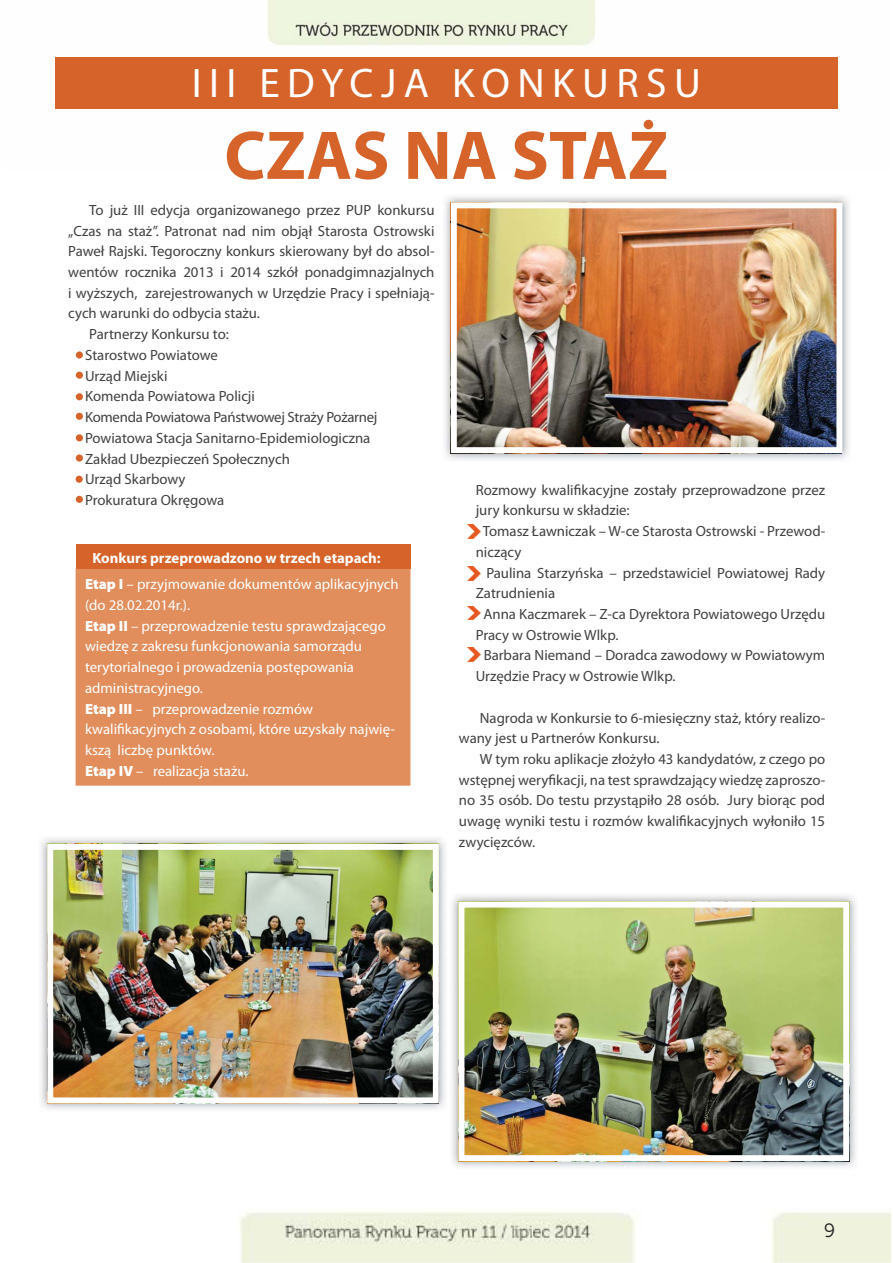
<style>
.page{position:relative;width:893px;height:1263px;background:#fff}
.page>*{position:absolute;margin:0;border:0;box-sizing:border-box;transform-origin:0 0}
.t1{font:700 69.6px "Myriad Pro";color:#d6642a}
.t2{font:41.4px "Myriad Pro";letter-spacing:.18em;color:#fff}
.t3{font:19.2px "Museo 300";color:#231f20}
.t4{font:14.85px/20.7px "Myriad Pro";color:#404041}
.t5{font:14.85px/20.7px "Myriad Pro";color:#fff}
.t6{font:700 14.85px/26.7px "Myriad Pro";color:#fff}
.t7{font:14.85px "Myriad Pro";letter-spacing:-.02em;color:#404041}
.s1{font-weight:900}
.s2{font-weight:400}
.s3{font-weight:700;color:#d6642a}
</style>
<div class="page">
<img style="left:55px;top:0;width:783px;height:58px">
<img style="left:239px;top:1211px;width:652px;height:52px">
<div style="left:76px;top:544px;width:334px;height:25px;background:#d6642a"></div>
<div style="left:55px;top:58px;width:783px;height:51px;background:#d6642a"></div>
<div style="left:76px;top:569px;width:334px;height:217px;background:#e18d5c"></div>
<img style="left:41px;top:838px;width:404px;height:272px">
<img style="left:54px;top:851px;width:378px;height:245px">
<div style="left:47px;top:844px;width:392px;height:259px;border:6px solid #fff"></div>
<img style="left:445px;top:196px;width:404px;height:264px">
<img style="left:458px;top:209px;width:377px;height:237px">
<div style="left:451px;top:202px;width:391px;height:251px;border:6px solid #fff"></div>
<div style="left:76px;top:351px;width:7px;height:8px;background:#d6642a;border-radius:50%"></div>
<div style="left:76px;top:372px;width:7px;height:7px;background:#d6642a;border-radius:50%"></div>
<div style="left:76px;top:393px;width:7px;height:7px;background:#d6642a;border-radius:50%"></div>
<div style="left:76px;top:413px;width:7px;height:7px;background:#d6642a;border-radius:50%"></div>
<div style="left:76px;top:434px;width:7px;height:7px;background:#d6642a;border-radius:50%"></div>
<div style="left:76px;top:454px;width:7px;height:8px;background:#d6642a;border-radius:50%"></div>
<div style="left:76px;top:476px;width:7px;height:7px;background:#d6642a;border-radius:50%"></div>
<div style="left:76px;top:496px;width:7px;height:7px;background:#d6642a;border-radius:50%"></div>
<img style="left:452px;top:895px;width:404px;height:272px">
<img style="left:465px;top:909px;width:377px;height:245px">
<div style="left:458px;top:902px;width:391px;height:259px;border:6px solid #fff"></div>
<img style="left:468px;top:524px;width:12px;height:14px">
<img style="left:468px;top:566px;width:12px;height:14px">
<img style="left:468px;top:606px;width:12px;height:14px">
<svg style="left:468px;top:648px;width:12px;height:13px"></svg>
<h2 class="t2" style="left:192px;top:67px;width:510px">III EDYCJA KONKURSU</h2>
<h1 class="t1" style="left:224px;top:128px;width:445px">CZAS NA STAŻ</h1>
<p class="t4" style="left:89px;top:200px;width:347px">To już III edycja organizowanego przez PUP konkursu</p>
<p class="t4" style="left:68px;top:221px;width:368px">„Czas na staż”. Patronat nad nim objął Starosta Ostrowski</p>
<p class="t4" style="left:68px;top:242px;width:368px">Paweł Rajski. Tegoroczny konkurs skierowany był do absol-</p>
<p class="t4" style="left:68px;top:263px;width:368px">wentów rocznika 2013 i 2014 szkół ponadgimnazjalnych</p>
<p class="t4" style="left:68px;top:283px;width:368px">i wyższych, zarejestrowanych w Urzędzie Pracy i spełniają-</p>
<p class="t4" style="left:68px;top:304px;width:193px">cych warunki do odbycia stażu.</p>
<p class="t4" style="left:89px;top:325px;width:141px">Partnerzy Konkursu to:</p>
<p class="t4" style="left:85px;top:345px;width:134px">Starostwo Powiatowe</p>
<p class="t4" style="left:85px;top:366px;width:84px">Urząd Miejski</p>
<p class="t4" style="left:85px;top:387px;width:171px">Komenda Powiatowa Policji</p>
<p class="t7" style="left:85px;top:411px;width:294px">Komenda Powiatowa Państwowej Straży Pożarnej</p>
<p class="t4" style="left:85px;top:428px;width:287px">Powiatowa Stacja Sanitarno-Epidemiologiczna</p>
<p class="t4" style="left:85px;top:449px;width:206px">Zakład Ubezpieczeń Społecznych</p>
<p class="t4" style="left:85px;top:470px;width:102px">Urząd Skarbowy</p>
<p class="t4" style="left:85px;top:491px;width:141px">Prokuratura Okręgowa</p>
<p class="t6" style="left:85px;top:545px;width:315px;text-indent:7px">Konkurs przeprowadzono w trzech etapach:<br><span class="s1">Etap I</span> <span class="s2">– przyjmowanie dokumentów aplikacyjnych</span></p>
<p class="t5" style="left:85px;top:596px;width:311px">(do 28.02.2014r.).<br><span class="s1">Etap II</span> – przeprowadzenie testu sprawdzającego wiedzę z zakresu funkcjonowania samorządu terytorialnego i prowadzenia postępowania administracyjnego.<br><span class="s1">Etap III</span> – przeprowadzenie rozmów kwalifikacyjnych z osobami, które uzyskały najwię&shy;kszą liczbę punktów.<br><span class="s1">Etap IV</span> – realizacja stażu.</p>
<p class="t4" style="left:476px;top:480px;width:351px">Rozmowy kwalifikacyjne zostały przeprowadzone przez jury konkursu w składzie:</p>
<p class="t4" style="left:476px;top:522px;width:351px"><span class="s3">-</span> Tomasz Ławniczak – W-ce Starosta Ostrowski - Przewod&shy;niczący</p>
<p class="t4" style="left:476px;top:563px;width:351px"><span class="s3">-</span> Paulina Starzyńska – przedstawiciel Powiatowej Rady<br>Zatrudnienia</p>
<p class="t4" style="left:476px;top:605px;width:351px"><span class="s3">-</span> Anna Kaczmarek – Z-ca Dyrektora Powiatowego Urzędu<br>Pracy w Ostrowie Wlkp.</p>
<p class="t4" style="left:476px;top:646px;width:351px"><span class="s3">-</span> Barbara Niemand – Doradca zawodowy w Powiatowym<br>Urzędzie Pracy w Ostrowie Wlkp.</p>
<p class="t4" style="left:459px;top:708px;width:368px;text-indent:21px">Nagroda w Konkursie to 6-miesięczny staż, który realizo&shy;wany jest u Partnerów Konkursu.</p>
<p class="t4" style="left:459px;top:750px;width:368px;text-align:justify;text-indent:21px">W tym roku aplikacje złożyło 43 kandydatów, z czego po wstępnej weryfikacji, na test sprawdzający wiedzę zaproszo&shy;no 35 osób. Do testu przystąpiło 28 osób. Jury biorąc pod uwagę wyniki testu i rozmów kwalifikacyjnych wyłoniło 15 zwycięzców.</p>
<p class="t3" style="left:824px;top:1220px;width:12px">9</p>
</div>
